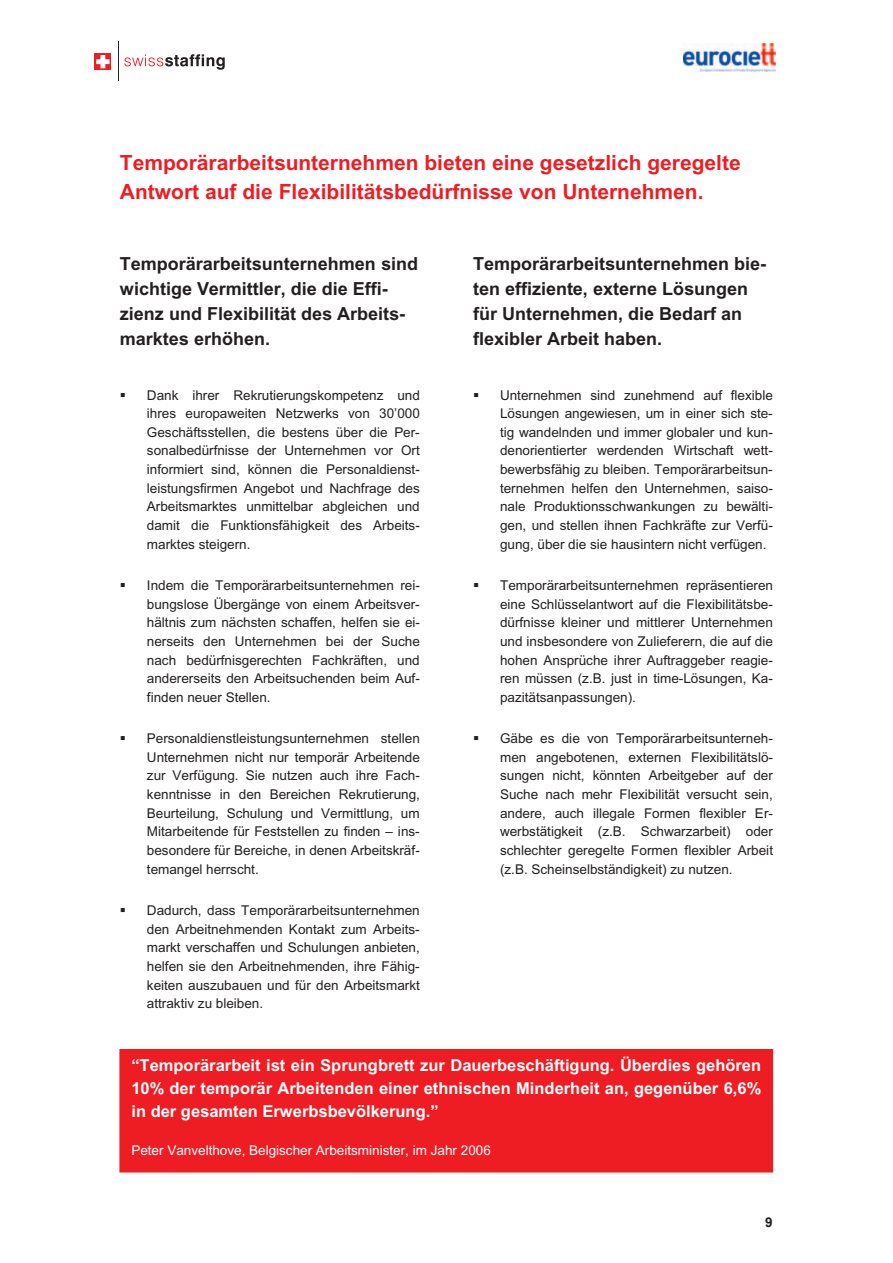
<style>
.page{position:relative;width:893px;height:1263px;background:#fff}
.page>*{position:absolute;margin:0;border:0;box-sizing:border-box;transform-origin:0 0}
.t1{font:700 21px/29px "Arial";color:#ee1d23}
.t2{font:700 18px/24.8px "Arial";color:#231f20}
.t3{font:700 16.5px/22.8px "Arial";color:#fff;text-align:justify}
.t4{font:13.5px/18.6px "Arial";color:#231f20;text-align:justify}
.t5{font:13.5px "Arial";color:#fff}
.t6{font:700 13.5px "Arial";color:#231f20}
</style>
<div class="page">
<div style="left:94px;top:53px;width:17px;height:17px;background:#ee1d23"></div>
<svg style="left:96px;top:55px;width:14px;height:13px"></svg>
<hr style="left:118px;top:42px;width:1px;height:39px;background:#231f20">
<svg style="left:124px;top:54px;width:101px;height:16px"></svg>
<img style="left:683px;top:43px;width:93px;height:28px">
<div style="left:120px;top:1049px;width:652px;height:123px;background:#ee1d23"></div>
<h1 class="t1" style="left:120px;top:150px;width:622px">Temporärarbeitsunternehmen bieten eine gesetzlich geregelte<br>Antwort auf die Flexibilitätsbedürfnisse von Unternehmen.</h1>
<h2 class="t2" style="left:120px;top:253px;width:299px">Temporärarbeitsunternehmen sind wichtige Vermittler, die die Effi&shy;zienz und Flexibilität des Arbeits&shy;marktes erhöhen.</h2>
<p class="t4" style="left:147px;top:387px;width:274px">Dank ihrer Rekrutierungskompetenz und ihres europaweiten Netzwerks von 30’000<br>Geschäftsstellen, die bestens über die Per&shy;sonalbedürfnisse der Unternehmen vor Ort informiert sind, können die Personaldienst&shy;leistungsfirmen Angebot und Nachfrage des Arbeitsmarktes unmittelbar abgleichen und damit die Funktionsfähigkeit des Arbeits&shy;marktes steigern.</p>
<p class="t4" style="left:147px;top:577px;width:275px">Indem die Temporärarbeitsunternehmen rei&shy;bungslose Übergänge von einem Arbeitsver&shy;hältnis zum nächsten schaffen, helfen sie ei&shy;nerseits den Unternehmen bei der Suche nach bedürfnisgerechten Fachkräften, und andererseits den Arbeitsuchenden beim Auf&shy;finden neuer Stellen.</p>
<p class="t4" style="left:147px;top:730px;width:274px">Personaldienstleistungsunternehmen stellen Unternehmen nicht nur temporär Arbeitende zur Verfügung. Sie nutzen auch ihre Fach&shy;kenntnisse in den Bereichen Rekrutierung, Beurteilung, Schulung und Vermittlung, um Mitarbeitende für Feststellen zu finden – ins&shy;besondere für Bereiche, in denen Arbeitskräf&shy;temangel herrscht.</p>
<p class="t4" style="left:147px;top:902px;width:274px">Dadurch, dass Temporärarbeitsunternehmen den Arbeitnehmenden Kontakt zum Arbeits&shy;markt verschaffen und Schulungen anbieten, helfen sie den Arbeitnehmenden, ihre Fähig&shy;keiten auszubauen und für den Arbeitsmarkt attraktiv zu bleiben.</p>
<h2 class="t2" style="left:473px;top:253px;width:295px">Temporärarbeitsunternehmen bie&shy;ten effiziente, externe Lösungen für Unternehmen, die Bedarf an flexibler Arbeit haben.</h2>
<p class="t4" style="left:500px;top:387px;width:274px">Unternehmen sind zunehmend auf flexible Lösungen angewiesen, um in einer sich ste&shy;tig wandelnden und immer globaler und kun&shy;denorientierter werdenden Wirtschaft wett&shy;bewerbsfähig zu bleiben. Temporärarbeitsun&shy;ternehmen helfen den Unternehmen, saiso&shy;nale Produktionsschwankungen zu bewälti&shy;gen, und stellen ihnen Fachkräfte zur Verfü&shy;gung, über die sie hausintern nicht verfügen.</p>
<p class="t4" style="left:500px;top:577px;width:274px">Temporärarbeitsunternehmen repräsentieren eine Schlüsselantwort auf die Flexibilitätsbe&shy;dürfnisse kleiner und mittlerer Unternehmen und insbesondere von Zulieferern, die auf die hohen Ansprüche ihrer Auftraggeber reagie&shy;ren müssen (z.B. just in time-Lösungen, Ka&shy;pazitätsanpassungen).</p>
<p class="t4" style="left:500px;top:730px;width:274px">Gäbe es die von Temporärarbeitsunterneh&shy;men angebotenen, externen Flexibilitätslö&shy;sungen nicht, könnten Arbeitgeber auf der Suche nach mehr Flexibilität versucht sein, andere, auch illegale Formen flexibler Er&shy;werbstätigkeit (z.B. Schwarzarbeit) oder schlechter geregelte Formen flexibler Arbeit (z.B. Scheinselbständigkeit) zu nutzen.</p>
<p class="t3" style="left:131px;top:1055px;width:632px">“Temporärarbeit ist ein Sprungbrett zur Dauerbeschäftigung. Überdies gehören 10% der temporär Arbeitenden einer ethnischen Minderheit an, gegenüber 6,6% in der gesamten Erwerbsbevölkerung.”</p>
<p class="t5" style="left:131px;top:1145px;width:361px">Peter Vanvelthove, Belgischer Arbeitsminister, im Jahr 2006</p>
<p class="t6" style="left:765px;top:1214px;width:9px">9</p>
</div>
